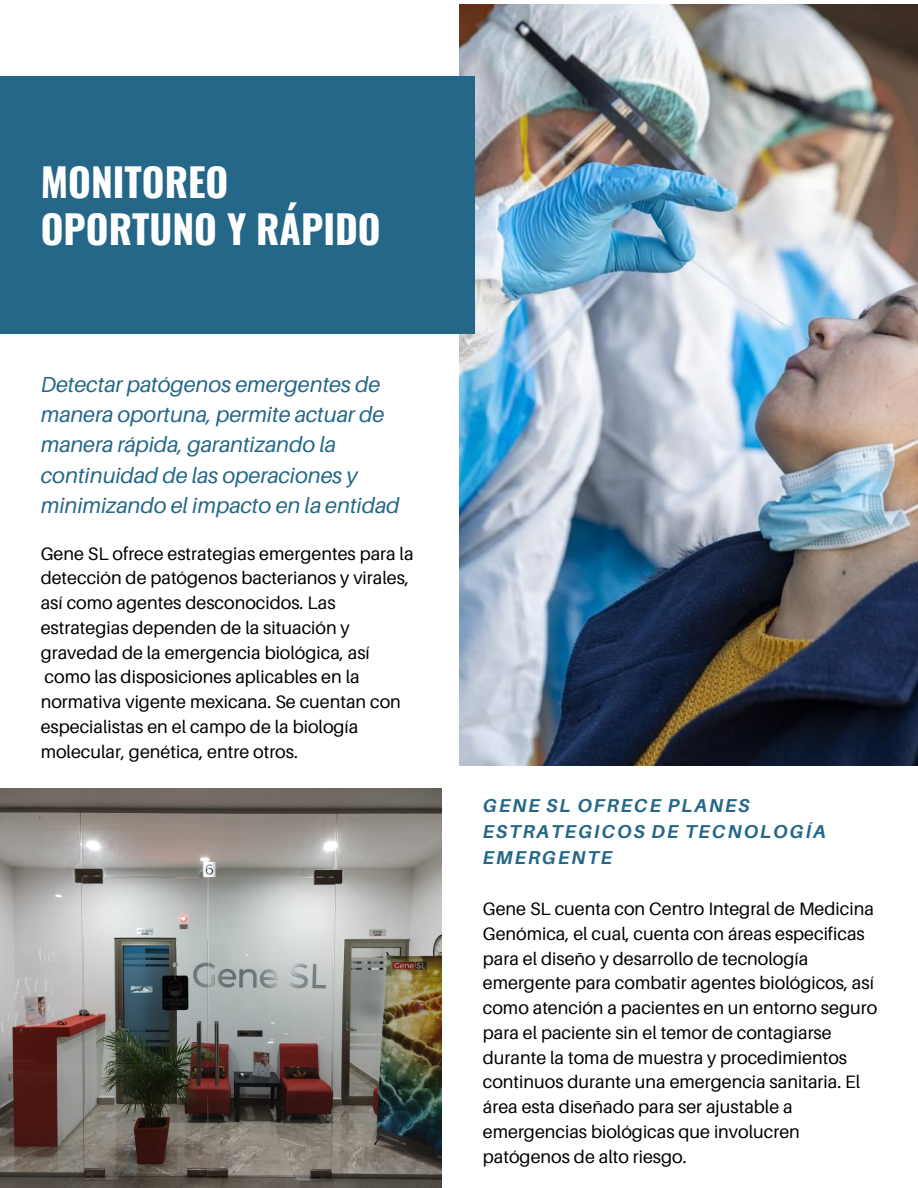
<style>
.page{position:relative;width:918px;height:1188px;background:#fff}
.page>*{position:absolute;margin:0;border:0;box-sizing:border-box;transform-origin:0 0}
.t1{font:700 39px/46.2px "Oswald";color:#fff}
.t2{font:italic 21.75px/30.3px "Aileron";color:#256788}
.t3{font:italic 700 18.75px/25.8px "Aileron";letter-spacing:.1em;color:#256788}
.t4{font:18px/24.8px "Aileron";color:#000}
</style>
<div class="page">
<img style="left:459px;top:5px;width:459px;height:760px">
<img style="left:0;top:788px;width:441px;height:400px">
<div style="left:0;top:77px;width:474px;height:257px;background:#256788"></div>
<h1 class="t1" style="left:41px;top:158px;width:342px">MONITOREO<br>OPORTUNO Y RÁPIDO</h1>
<p class="t2" style="left:41px;top:368px;width:360px">Detectar patógenos emergentes de manera oportuna, permite actuar de manera rápida, garantizando la continuidad de las operaciones y minimizando el impacto en la entidad</p>
<p class="t4" style="left:41px;top:541px;width:374px">Gene SL ofrece estrategias emergentes para la detección de patógenos bacterianos y virales, así como agentes desconocidos. Las estrategias dependen de la situación y gravedad de la emergencia biológica, así como las disposiciones aplicables en la normativa vigente mexicana. Se cuentan con especialistas en el campo de la biología molecular, genética, entre otros.</p>
<p class="t3" style="left:483px;top:792px;width:344px">GENE SL OFRECE PLANES<br>ESTRATEGICOS DE TECNOLOGÍA<br>EMERGENTE</p>
<p class="t4" style="left:483px;top:896px;width:396px">Gene SL cuenta con Centro Integral de Medicina Genómica, el cual, cuenta con áreas especificas para el diseño y desarrollo de tecnología emergente para combatir agentes biológicos, así como atención a pacientes en un entorno seguro para el paciente sin el temor de contagiarse durante la toma de muestra y procedimientos continuos durante una emergencia sanitaria. El área esta diseñado para ser ajustable a emergencias biológicas que involucren patógenos de alto riesgo.</p>
</div>
